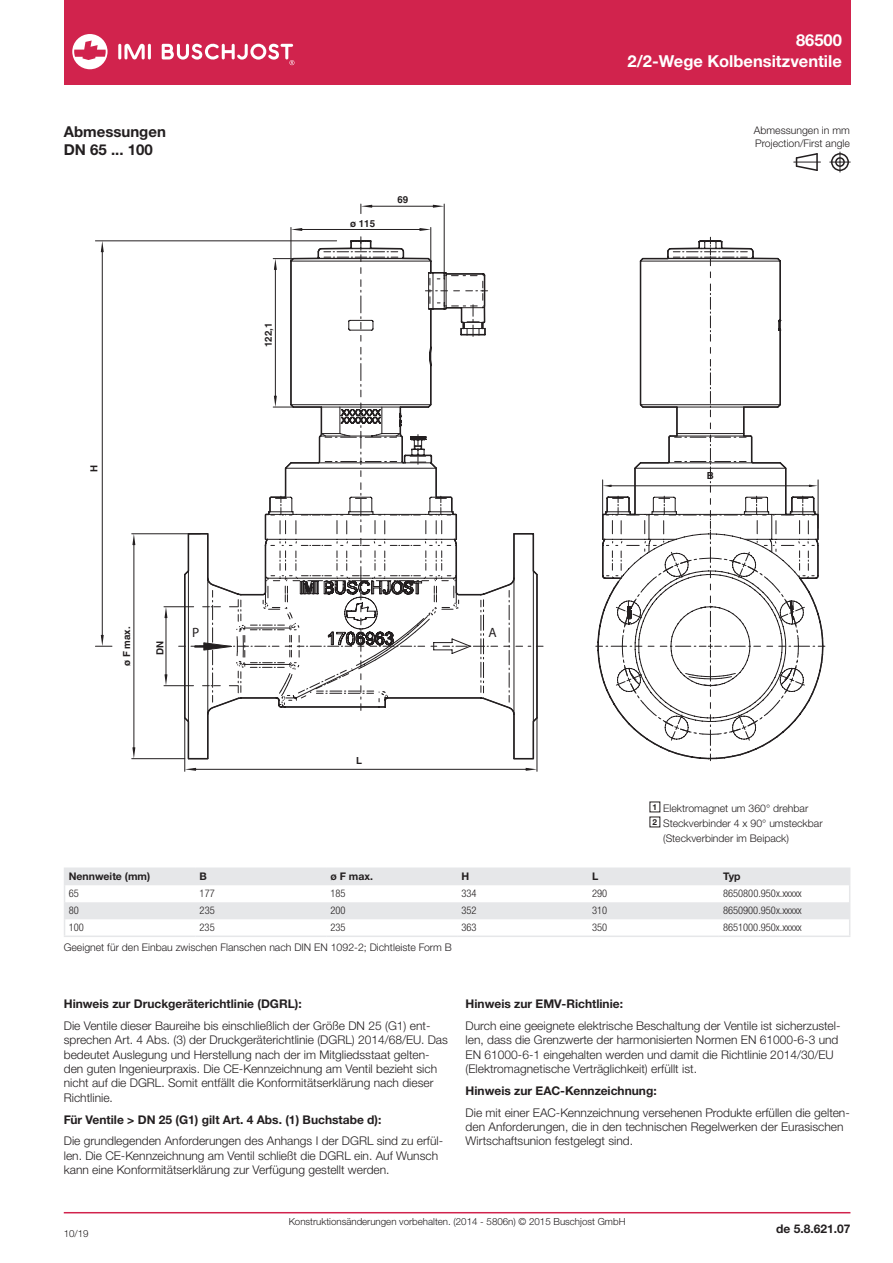
<style>
.page{position:relative;width:893px;height:1263px;background:#fff}
.page>*{position:absolute;margin:0;border:0;box-sizing:border-box;transform-origin:0 0}
.t1{font:700 16.5px/21px "Helvetica Neue LTW1 G";color:#fff;text-align:right}
.t2{font:700 15px/18px "Helvetica Neue LTW1 G";color:#231f20}
.t3{font:13.5px "Myriad Pro";color:#231f20}
.t4{font:300 12px/14.4px "Helvetica Neue LTW1 G";color:#231f20}
.t5{font:700 12px "Helvetica Neue LTW1 G";color:#231f20}
.t6{font:300 10.5px/13.5px "Helvetica Neue LTW1 G";color:#231f20}
.t7{font:300 condensed 10.5px "Helvetica Neue LTW1 G";color:#231f20}
.t8{font:700 10.5px "Helvetica Neue LTW1 G";color:#231f20}
.t9{font:300 9.75px "Helvetica Neue LTW1 G";color:#231f20}
.t10{font:700 9.75px "Norgren";color:#231f20}
</style>
<div class="page">
<div style="left:64px;top:0;width:786px;height:85px;background:#d1234d"></div>
<hr style="left:64px;top:1212px;width:786px;height:1px;background:#d1234d">
<hr style="left:444px;top:204px;width:1px;height:71px;background:#231f20">
<hr style="left:369px;top:206px;width:67px;height:1px;background:#231f20">
<svg style="left:361px;top:204px;width:11px;height:10px"></svg>
<svg style="left:433px;top:205px;width:11px;height:3px"></svg>
<hr style="left:291px;top:227px;width:1px;height:34px;background:#231f20">
<hr style="left:431px;top:227px;width:1px;height:34px;background:#231f20">
<hr style="left:299px;top:229px;width:124px;height:1px;background:#231f20">
<svg style="left:291px;top:228px;width:11px;height:3px"></svg>
<svg style="left:419px;top:228px;width:12px;height:3px"></svg>
<hr style="left:95px;top:241px;width:242px;height:1px;background:#231f20">
<hr style="left:102px;top:249px;width:1px;height:389px;background:#231f20">
<svg style="left:101px;top:241px;width:3px;height:11px"></svg>
<svg style="left:95px;top:635px;width:17px;height:12px"></svg>
<hr style="left:132px;top:533px;width:68px;height:1px;background:#231f20">
<hr style="left:132px;top:758px;width:53px;height:1px;background:#231f20">
<hr style="left:134px;top:542px;width:1px;height:208px;background:#231f20">
<svg style="left:132px;top:534px;width:3px;height:11px"></svg>
<svg style="left:132px;top:747px;width:3px;height:12px"></svg>
<hr style="left:185px;top:718px;width:1px;height:53px;background:#231f20">
<hr style="left:537px;top:718px;width:1px;height:53px;background:#231f20">
<hr style="left:193px;top:769px;width:336px;height:1px;background:#231f20">
<svg style="left:185px;top:768px;width:11px;height:3px"></svg>
<svg style="left:525px;top:768px;width:12px;height:3px"></svg>
<svg style="left:184px;top:710px;width:354px;height:49px"></svg>
<svg style="left:264px;top:240px;width:332px;height:482px"></svg>
<svg style="left:596px;top:614px;width:229px;height:147px"></svg>
<svg style="left:602px;top:540px;width:217px;height:145px"></svg>
<svg style="left:602px;top:240px;width:217px;height:300px"></svg>
<svg style="left:164px;top:483px;width:334px;height:227px"></svg>
<hr style="left:118px;top:44px;width:3px;height:15px;background:#fff;border-radius:2px">
<hr style="left:148px;top:44px;width:3px;height:15px;background:#fff;border-radius:2px">
<svg style="left:124px;top:44px;width:21px;height:15px"></svg>
<svg style="left:72px;top:34px;width:36px;height:35px"></svg>
<svg style="left:162px;top:43px;width:132px;height:22px"></svg>
<hr style="left:64px;top:867px;width:131px;height:2px;background:#e6e7e9">
<hr style="left:195px;top:867px;width:131px;height:2px;background:#e6e7e9">
<hr style="left:326px;top:867px;width:131px;height:2px;background:#e6e7e9">
<hr style="left:457px;top:867px;width:131px;height:2px;background:#e6e7e9">
<hr style="left:588px;top:867px;width:131px;height:2px;background:#e6e7e9">
<hr style="left:719px;top:867px;width:131px;height:2px;background:#e6e7e9">
<svg style="left:64px;top:869px;width:786px;height:66px"></svg>
<hr style="left:64px;top:935px;width:131px;height:2px;background:#e6e7e9">
<hr style="left:195px;top:935px;width:131px;height:2px;background:#e6e7e9">
<hr style="left:326px;top:935px;width:131px;height:2px;background:#e6e7e9">
<hr style="left:457px;top:935px;width:131px;height:2px;background:#e6e7e9">
<hr style="left:588px;top:935px;width:131px;height:2px;background:#e6e7e9">
<hr style="left:719px;top:935px;width:131px;height:2px;background:#e6e7e9">
<svg style="left:830px;top:152px;width:20px;height:20px"></svg>
<svg style="left:794px;top:153px;width:26px;height:18px"></svg>
<h1 class="t1" style="left:628px;top:29px;width:216px">86500<br>2/2-Wege Kolbensitzventile</h1>
<p class="t2" style="left:64px;top:122px;width:104px">Abmessungen<br>DN 65 ... 100</p>
<p class="t6" style="left:754px;top:123px;width:98px">Abmessungen in mm<br>Projection/First angle</p>
<p class="t10" style="left:88px;top:472px;width:9px;rotate:-90deg">H</p>
<p class="t10" style="left:262px;top:347px;width:26px;rotate:-90deg">122,1</p>
<p class="t10" style="left:350px;top:217px;width:26px">ø 115</p>
<p class="t10" style="left:398px;top:194px;width:12px">69</p>
<p class="t10" style="left:121px;top:666px;width:41px;rotate:-90deg">ø F max.</p>
<p class="t10" style="left:154px;top:655px;width:16px;rotate:-90deg">DN</p>
<p class="t3" style="left:192px;top:624px;width:9px">P</p>
<p class="t3" style="left:488px;top:624px;width:10px">A</p>
<p class="t10" style="left:356px;top:755px;width:7px">L</p>
<p class="t10" style="left:707px;top:470px;width:9px">B</p>
<p class="t6" style="left:653px;top:802px;width:157px"><sup>1</sup> Elektromagnet um 360° drehbar</p>
<p class="t6" style="left:653px;top:817px;width:172px"><sup>2</sup> Steckverbinder 4 x 90° umsteckbar</p>
<p class="t6" style="left:663px;top:832px;width:127px">(Steckverbinder im Beipack)</p>
<p class="t8" style="left:69px;top:870px;width:83px">Nennweite (mm)</p>
<p class="t8" style="left:200px;top:870px;width:9px">B</p>
<p class="t8" style="left:330px;top:870px;width:44px">ø F max.</p>
<p class="t8" style="left:461px;top:870px;width:9px">H</p>
<p class="t8" style="left:592px;top:870px;width:8px">L</p>
<p class="t8" style="left:723px;top:870px;width:19px">Typ</p>
<p class="t7" style="left:69px;top:887px;width:12px">65</p>
<p class="t7" style="left:200px;top:887px;width:17px">177</p>
<p class="t7" style="left:330px;top:887px;width:17px">185</p>
<p class="t7" style="left:461px;top:887px;width:17px">334</p>
<p class="t7" style="left:592px;top:887px;width:17px">290</p>
<p class="t7" style="left:723px;top:887px;width:80px">8650800.950x.xxxxx</p>
<p class="t7" style="left:69px;top:904px;width:12px">80</p>
<p class="t7" style="left:200px;top:904px;width:17px">235</p>
<p class="t7" style="left:330px;top:904px;width:17px">200</p>
<p class="t7" style="left:461px;top:904px;width:17px">352</p>
<p class="t7" style="left:592px;top:904px;width:17px">310</p>
<p class="t7" style="left:723px;top:904px;width:80px">8650900.950x.xxxxx</p>
<p class="t7" style="left:69px;top:921px;width:17px">100</p>
<p class="t7" style="left:200px;top:921px;width:17px">235</p>
<p class="t7" style="left:330px;top:921px;width:17px">235</p>
<p class="t7" style="left:461px;top:921px;width:17px">363</p>
<p class="t7" style="left:592px;top:921px;width:17px">350</p>
<p class="t7" style="left:723px;top:921px;width:80px">8651000.950x.xxxxx</p>
<p class="t6" style="left:64px;top:940px;width:390px">Geeignet für den Einbau zwischen Flanschen nach DIN EN 1092-2; Dichtleiste Form B</p>
<p class="t4" style="left:93px;top:945px;width:408px">Keine Rahmen löschen – Absatzformate sind sprachabhängig (Silbentrennung)!</p>
<p class="t5" style="left:64px;top:996px;width:239px">Hinweis zur Druckgeräterichtlinie (DGRL):</p>
<p class="t4" style="left:64px;top:1018px;width:386px">Die Ventile dieser Baureihe bis einschließlich der Größe DN 25 (G1) ent&shy;sprechen Art. 4 Abs. (3) der Druckgeräterichtlinie (DGRL) 2014/68/EU. Das bedeutet Auslegung und Herstellung nach der im Mitgliedsstaat gelten&shy;den guten Ingenieurpraxis. Die CE-Kennzeichnung am Ventil bezieht sich nicht auf die DGRL. Somit entfällt die Konformitätserklärung nach dieser Richtlinie.</p>
<p class="t5" style="left:64px;top:1112px;width:319px">Für Ventile &gt; DN 25 (G1) gilt Art. 4 Abs. (1) Buchstabe d):</p>
<p class="t4" style="left:64px;top:1134px;width:381px">Die grundlegenden Anforderungen des Anhangs I der DGRL sind zu erfül&shy;len. Die CE-Kennzeichnung am Ventil schließt die DGRL ein. Auf Wunsch kann eine Konformitätserklärung zur Verfügung gestellt werden.</p>
<p class="t5" style="left:466px;top:996px;width:159px">Hinweis zur EMV-Richtlinie:</p>
<p class="t4" style="left:466px;top:1018px;width:376px">Durch eine geeignete elektrische Beschaltung der Ventile ist sicherzustel&shy;len, dass die Grenzwerte der harmonisierten Normen EN 61000-6-3 und EN 61000-6-1 eingehalten werden und damit die Richtlinie 2014/30/EU (Elektromagnetische Verträglichkeit) erfüllt ist.</p>
<p class="t5" style="left:466px;top:1083px;width:193px">Hinweis zur EAC-Kennzeichnung:</p>
<p class="t4" style="left:466px;top:1105px;width:386px">Die mit einer EAC-Kennzeichnung versehenen Produkte erfüllen die gelten&shy;den Anforderungen, die in den technischen Regelwerken der Eurasischen<br>Wirtschaftsunion festgelegt sind.</p>
<p class="t9" style="left:289px;top:1216px;width:338px">Konstruktionsänderungen vorbehalten. (2014 - 5806n) © 2015 Buschjost GmbH</p>
<p class="t9" style="left:64px;top:1227px;width:26px">10/19</p>
<p class="t5" style="left:776px;top:1221px;width:76px">de 5.8.621.07</p>
</div>
